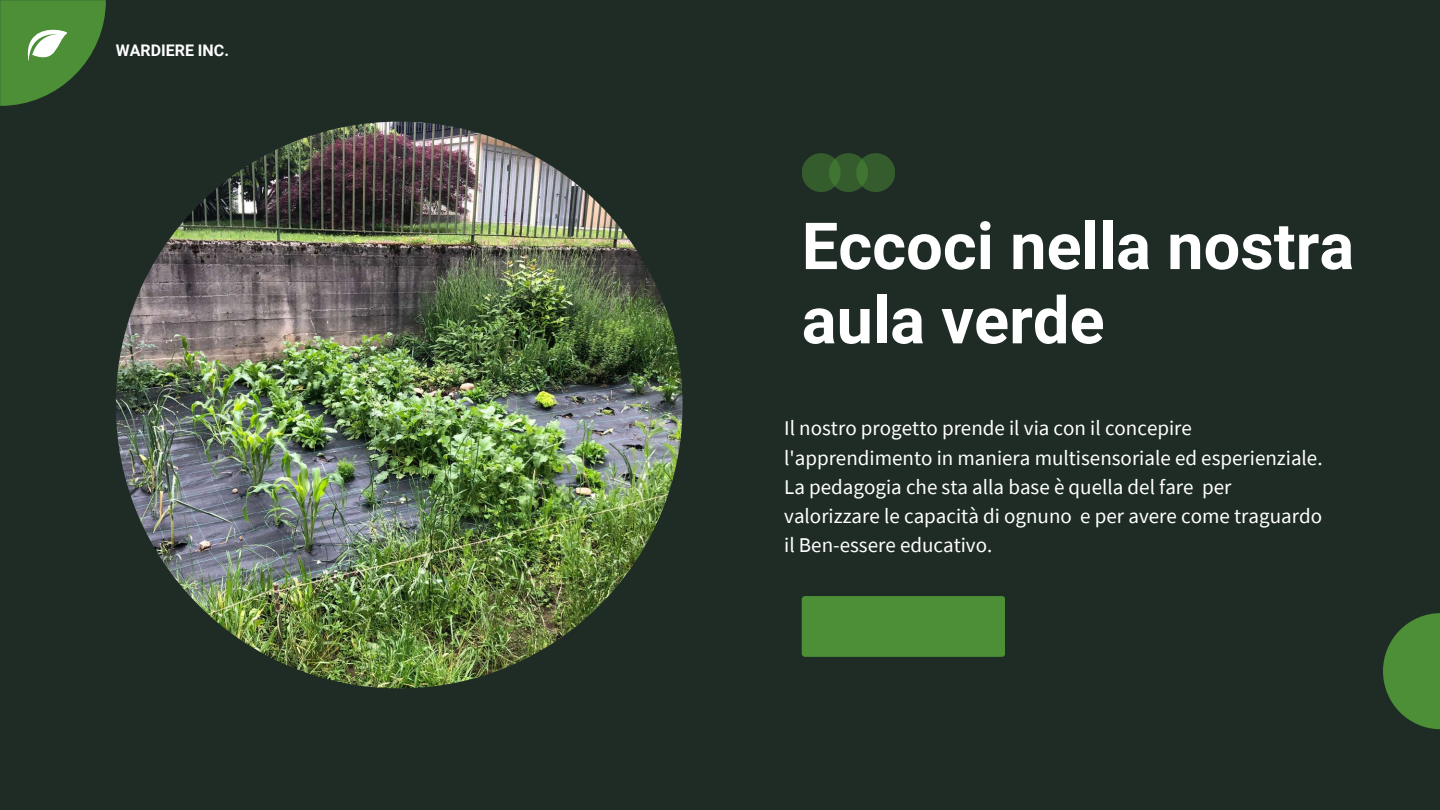
<style>
.page{position:relative;width:1440px;height:810px;background:#1e2c25}
.page>*{position:absolute;margin:0;border:0;box-sizing:border-box;transform-origin:0 0}
.t1{font:700 65px/74.2px "Roboto";color:#fff}
.t2{font:21px/29.2px "Source Sans Pro";color:#fff}
.t3{font:700 16px "Roboto";color:#fff}
</style>
<div class="page">
<svg style="left:1383px;top:613px;width:57px;height:116px"></svg>
<svg style="left:0;top:0;width:106px;height:106px"></svg>
<img style="left:116px;top:122px;width:567px;height:566px;border-radius:50%">
<div style="left:802px;top:153px;width:39px;height:39px;background:#345c2d;border-radius:50%"></div>
<svg style="left:829px;top:153px;width:39px;height:39px"></svg>
<div style="left:856px;top:153px;width:39px;height:39px;background:linear-gradient(to right,#3c6f30,#31542c);border-radius:50%"></div>
<div style="left:802px;top:596px;width:203px;height:61px;background:#4c8f36;border-radius:3px"></div>
<p class="t3" style="left:116px;top:42px;width:115px">WARDIERE INC.</p>
<h1 class="t1" style="left:802px;top:210px;width:554px">Eccoci nella nostra aula verde</h1>
<p class="t2" style="left:784px;top:413px;width:540px">Il nostro progetto prende il via con il concepire l'apprendimento in maniera multisensoriale ed esperienziale.<br>La pedagogia che sta alla base è quella del fare per valorizzare le capacità di ognuno e per avere come traguardo il Ben-essere educativo.</p>
</div>
